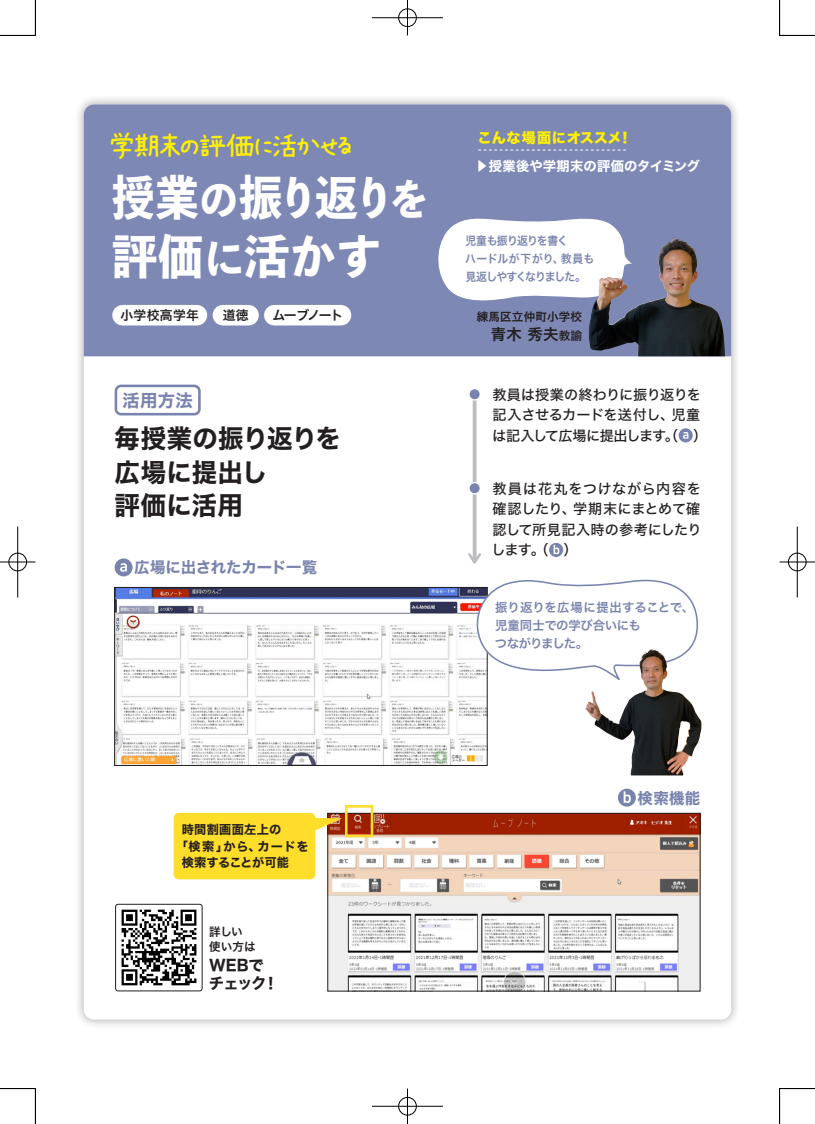
<style>
.page{position:relative;width:815px;height:1124px;background:#fff}
.page>*{position:absolute;margin:0;border:0;box-sizing:border-box;transform-origin:0 0}
.t1{font:800 47px/59.2px "Toppan Bunkyu Midashi Gothic Std N";letter-spacing:.02em;color:#fff;scale:.91 1}
.t2{font:30.88px "AP Japanesefont";letter-spacing:-.175em;color:#fff101}
.t3{font:25.75px/33.4px "Hiragino Sans W7";letter-spacing:.01em;color:#231f20}
.t4{font:17.38px "Hiragino Sans W7";color:#7984ae}
.t5{font:15.38px "Hiragino Sans W7";letter-spacing:-.005em;color:#7984ae}
.t6{font:15.38px/17.4px "Hiragino Sans W7";letter-spacing:-.035em;color:#231f20}
.t7{font:15.38px "Hiragino Sans W6";color:#231f20}
.t8{font:14.12px/20.5px "Hiragino Sans W5";letter-spacing:-.005em;color:#231f20;text-align:justify}
.t9{font:14.12px/20.5px "Hiragino Sans W5";letter-spacing:-.025em;color:#231f20}
.t10{font:14.12px "Hiragino Sans W8";letter-spacing:.04em;color:#fff101}
.t11{font:13.25px "Hiragino Sans W7";letter-spacing:.01em;color:#fff}
.t12{font:12.88px "Hiragino Sans W6";letter-spacing:.025em;color:#231f20}
.t13{font:12.38px/18px "Hiragino Sans W6";letter-spacing:-.025em;color:#7984ae}
.t14{font:12.25px "Hiragino Sans W7";letter-spacing:.025em;color:#231f20}
.t15{font:12.25px "Hiragino Sans W7";letter-spacing:-.02em;color:#231f20}
.t16{font:11.5px/18px "Hiragino Sans W6";letter-spacing:-.06em;color:#7984ae;scale:.94 1}
.t17{font:11.5px/15.4px "Hiragino Sans W6";letter-spacing:.015em;color:#231f20}
.s1{font-size:42.5px}
.s2{font-size:11.5px}
</style>
<div class="page">
<div style="left:74px;top:94px;width:667px;height:935px;background:#231f20;opacity:.4"></div>
<div style="left:84px;top:104px;width:647px;height:915px;background:#fff;border-radius:10px"></div>
<div style="left:84px;top:104px;width:647px;height:252px;background:#7d88b4"></div>
<img style="left:330px;top:815px;width:368px;height:174px">
<div style="left:328px;top:813px;width:372px;height:178px;border:1px solid #231f20"></div>
<img style="left:116px;top:589px;width:369px;height:174px">
<div style="left:114px;top:587px;width:373px;height:178px;border:1px solid #231f20"></div>
<img style="left:121px;top:905px;width:80px;height:81px">
<div style="left:115px;top:903px;width:88px;height:88px;border:1px solid #231f20;border-radius:3px"></div>
<div style="left:115px;top:384px;width:86px;height:31px;border:3px solid #7984ae;border-radius:5px"></div>
<svg style="left:433px;top:216px;width:199px;height:90px"></svg>
<svg style="left:473px;top:400px;width:4px;height:150px"></svg>
<svg style="left:468px;top:550px;width:13px;height:14px"></svg>
<div style="left:679px;top:428px;width:14px;height:14px;background:#7984ae;border-radius:50%"></div>
<svg style="left:683px;top:432px;width:5px;height:6px"></svg>
<svg style="left:549px;top:542px;width:14px;height:15px"></svg>
<svg style="left:554px;top:545px;width:5px;height:9px"></svg>
<div style="left:469px;top:388px;width:11px;height:12px;background:#7984ae;border-radius:50%"></div>
<div style="left:468px;top:388px;width:13px;height:12px;border:1px solid #fff;border-radius:50%"></div>
<div style="left:469px;top:482px;width:11px;height:12px;background:#7984ae;border-radius:50%"></div>
<div style="left:468px;top:482px;width:13px;height:12px;border:1px solid #fff;border-radius:50%"></div>
<div style="left:223px;top:305px;width:26px;height:20px;background:#fff"></div>
<svg style="left:478px;top:160px;width:8px;height:12px"></svg>
<svg style="left:478px;top:149px;width:148px;height:1px"></svg>
<svg style="left:618px;top:788px;width:18px;height:18px"></svg>
<svg style="left:624px;top:791px;width:7px;height:11px"></svg>
<div style="left:115px;top:558px;width:18px;height:18px;background:#7984ae;border-radius:50%"></div>
<svg style="left:120px;top:563px;width:7px;height:8px"></svg>
<div style="left:123px;top:305px;width:74px;height:20px;background:#fff"></div>
<div style="left:274px;top:305px;width:67px;height:20px;background:#fff"></div>
<svg style="left:174px;top:812px;width:168px;height:67px"></svg>
<svg style="left:475px;top:579px;width:223px;height:112px"></svg>
<div style="left:345px;top:805px;width:28px;height:32px;border:3px solid #ffdd2b"></div>
<img style="left:617px;top:239px;width:57px;height:82px">
<img style="left:585px;top:649px;width:67px;height:74px">
<hr style="left:0;top:35px;width:35px;height:1px;background:#000">
<hr style="left:780px;top:35px;width:35px;height:1px;background:#000">
<hr style="left:0;top:1088px;width:35px;height:1px;background:#000">
<hr style="left:780px;top:1088px;width:35px;height:1px;background:#000">
<hr style="left:35px;top:0;width:1px;height:35px;background:#000">
<hr style="left:35px;top:1088px;width:1px;height:35px;background:#000">
<hr style="left:779px;top:0;width:1px;height:35px;background:#000">
<hr style="left:779px;top:1088px;width:1px;height:35px;background:#000">
<div style="left:398px;top:8px;width:19px;height:19px;border:2px solid #fff;border-radius:50%"></div>
<hr style="left:372px;top:17px;width:71px;height:2px;background:#fff">
<div style="left:398px;top:9px;width:19px;height:18px;border:1px solid #000;border-radius:50%"></div>
<hr style="left:372px;top:18px;width:71px;height:1px;background:#000">
<hr style="left:407px;top:0;width:1px;height:35px;background:#000">
<div style="left:398px;top:1096px;width:19px;height:19px;border:2px solid #fff;border-radius:50%"></div>
<div style="left:398px;top:1096px;width:19px;height:19px;border:1px solid #000;border-radius:50%"></div>
<hr style="left:372px;top:1105px;width:71px;height:1px;background:#000">
<hr style="left:407px;top:1088px;width:1px;height:35px;background:#000">
<div style="left:8px;top:552px;width:19px;height:19px;border:2px solid #fff;border-radius:50%"></div>
<hr style="left:17px;top:526px;width:2px;height:71px;background:#fff">
<div style="left:9px;top:553px;width:18px;height:18px;border:1px solid #000;border-radius:50%"></div>
<hr style="left:0;top:561px;width:35px;height:1px;background:#000">
<hr style="left:18px;top:526px;width:1px;height:71px;background:#000">
<div style="left:787px;top:552px;width:20px;height:19px;border:2px solid #fff;border-radius:50%"></div>
<hr style="left:796px;top:526px;width:2px;height:71px;background:#fff">
<div style="left:788px;top:553px;width:18px;height:18px;border:1px solid #000;border-radius:50%"></div>
<hr style="left:780px;top:561px;width:35px;height:1px;background:#000">
<hr style="left:797px;top:526px;width:1px;height:71px;background:#000">
<h2 class="t2" style="left:107px;top:130px;width:252px">学期末の評価に活かせる</h2>
<h1 class="t1" style="left:112px;top:165px;width:349px">授業<span class="s1">の</span>振り返り<span class="s1">を</span>評価<span class="s1">に</span>活かす</h1>
<p class="t12" style="left:120px;top:303px;width:80px">小学校高学年</p>
<p class="t12" style="left:272px;top:303px;width:72px">ムーブノート</p>
<p class="t12" style="left:223px;top:303px;width:28px">道徳</p>
<p class="t4" style="left:123px;top:386px;width:72px">活用方法</p>
<h3 class="t3" style="left:115px;top:423px;width:228px">毎授業の振り返りを広場に提出し<br>評価に活用</h3>
<p class="t5" style="left:134px;top:555px;width:185px">広場に出されたカード一覧</p>
<p class="t10" style="left:478px;top:129px;width:152px">こんな場面にオススメ!</p>
<p class="t11" style="left:489px;top:156px;width:213px">授業後や学期末の評価のタイミング</p>
<p class="t16" style="left:465px;top:231px;width:139px">児童も振り返りを書く<br>ハードルが下がり、教員も見返しやすくなりました。</p>
<p class="t17" style="left:477px;top:308px;width:107px">練馬区立仲町小学校</p>
<p class="t7" style="left:491px;top:320px;width:93px">青木 秀夫<span class="s2">教諭</span></p>
<p class="t9" style="left:492px;top:383px;width:217px">教員は授業の終わりに振り返りを記入させるカードを送付し、児童は記入して広場に提出します。（ ）</p>
<p class="t8" style="left:492px;top:477px;width:211px">教員は花丸をつけながら内容を確認したり、学期末にまとめて確認して所見記入時の参考にしたりします。（ ）</p>
<p class="t13" style="left:495px;top:598px;width:201px">振り返りを広場に提出することで、児童同士での学び合いにも<br>つながりました。</p>
<p class="t14" style="left:182px;top:819px;width:101px">時間割画面左上の</p>
<p class="t14" style="left:176px;top:836px;width:134px">「検索」から、カードを</p>
<p class="t15" style="left:182px;top:853px;width:109px">検索することが可能</p>
<p class="t17" style="left:209px;top:923px;width:48px">詳しい使い方は</p>
<p class="t6" style="left:209px;top:957px;width:71px">WEBでチェック！</p>
<p class="t5" style="left:638px;top:785px;width:64px">検索機能</p>
</div>
